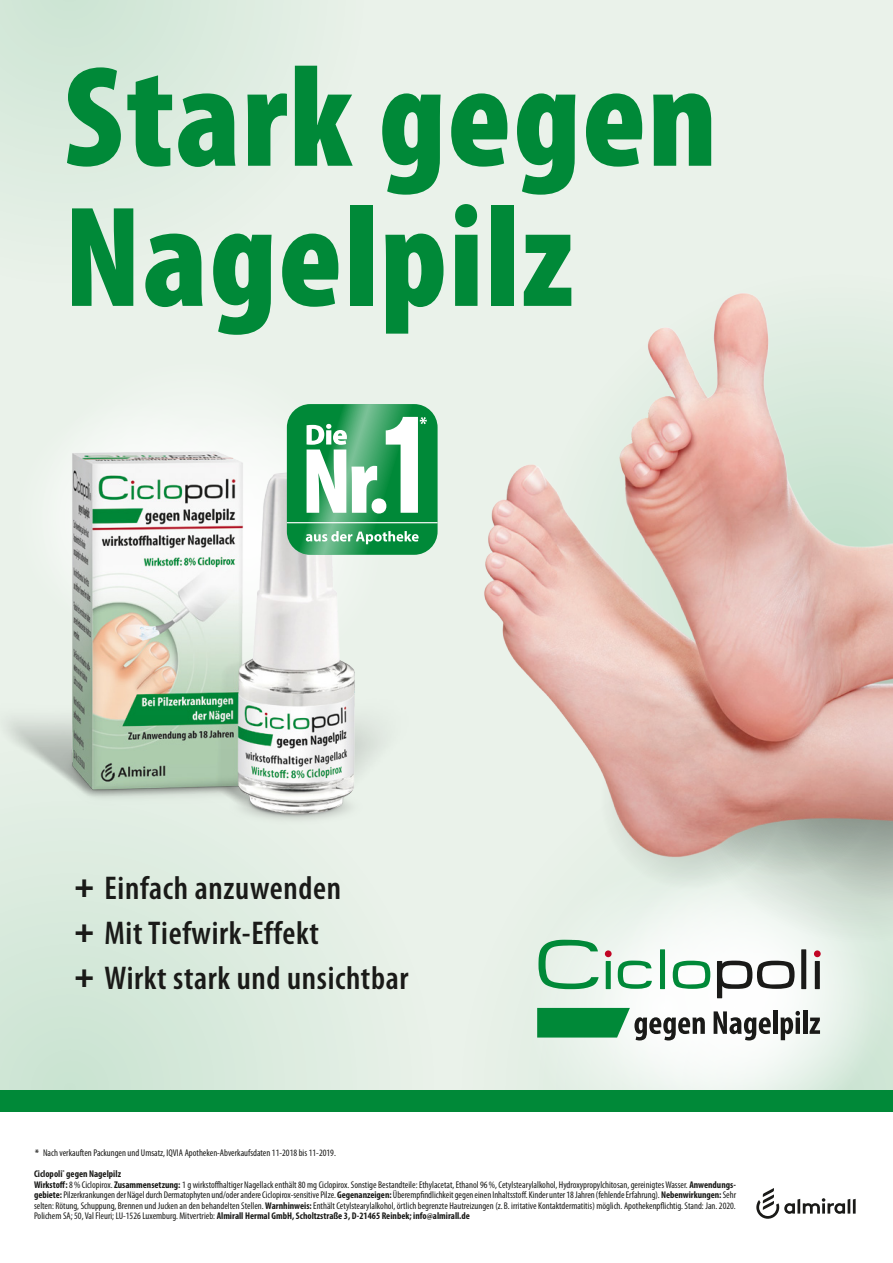
<style>
.page{position:relative;width:893px;height:1263px;background:#fff}
.page>*{position:absolute;margin:0;border:0;box-sizing:border-box;transform-origin:0 0}
.t1{font:900 condensed 144.6px/140.1px "Myriad Pro";letter-spacing:.01em;color:#008938}
.t2{font:600 condensed 33px/45px "Myriad Pro";letter-spacing:.02em;color:#1a1a18}
.t3{font:condensed 9.75px/10.5px "Myriad Pro";color:#1a1a18}
.s1{font-weight:900;font-stretch:normal}
.s2{font-weight:700}
</style>
<div class="page">
<div style="left:0;top:0;width:893px;height:1094px;background:#eaf2ea"></div>
<svg style="left:0;top:850px;width:470px;height:241px;fill:#ddece0"></svg>
<svg style="left:0;top:0;width:273px;height:193px;fill:#dbebde"></svg>
<svg style="left:604px;top:927px;width:289px;height:164px"></svg>
<svg style="left:675px;top:875px;width:218px;height:76px"></svg>
<div style="left:595px;top:703px;width:191px;height:191px;background:#e2ede4;border-radius:50%"></div>
<svg style="left:786px;top:875px;width:107px;height:31px;background:#ccd9ce"></svg>
<svg style="left:756px;top:1188px;width:100px;height:31px"></svg>
<img style="left:45px;top:422px;width:351px;height:428px">
<img style="left:461px;top:293px;width:432px;height:582px">
<div style="left:0;top:1091px;width:893px;height:21px;background:#008938"></div>
<div style="left:287px;top:404px;width:151px;height:151px;background:#008938;border-radius:23px"></div>
<hr style="left:287px;top:522px;width:151px;height:1px;background:#fff">
<svg style="left:295px;top:404px;width:132px;height:151px"></svg>
<div style="left:660px;top:949px;width:5px;height:40px;background:#008938"></div>
<svg style="left:673px;top:961px;width:37px;height:28px"></svg>
<div style="left:606px;top:961px;width:5px;height:28px;background:#008938"></div>
<div style="left:605px;top:950px;width:7px;height:7px;background:#c10525;border-radius:50%"></div>
<div style="left:815px;top:961px;width:5px;height:28px;background:#1a1a18"></div>
<div style="left:814px;top:950px;width:7px;height:7px;background:#c10525;border-radius:50%"></div>
<div style="left:801px;top:949px;width:5px;height:40px;background:#1a1a18"></div>
<svg style="left:717px;top:961px;width:77px;height:37px;background:#adadac"></svg>
<svg style="left:618px;top:960px;width:34px;height:29px"></svg>
<svg style="left:538px;top:940px;width:61px;height:49px"></svg>
<svg style="left:714px;top:1011px;width:57px;height:29px;background:#9f9f9e"></svg>
<div style="left:773px;top:1011px;width:5px;height:23px;background:#1a1a18"></div>
<svg style="left:781px;top:1011px;width:19px;height:29px"></svg>
<hr style="left:803px;top:1011px;width:4px;height:23px;background:#1a1a18">
<svg style="left:810px;top:1017px;width:10px;height:17px"></svg>
<svg style="left:537px;top:1008px;width:168px;height:32px;background:#61a37b"></svg>
<h1 class="t1" style="left:64px;top:49px;width:655px">Stark gegen<br>Nagelpilz</h1>
<h2 class="t2" style="left:75px;top:866px;width:335px"><span class="s1">+</span> Einfach anzuwenden<br><span class="s1">+</span> Mit Tiefwirk-Effekt<br><span class="s1">+</span> Wirkt stark und unsichtbar</h2>
<p class="t3" style="left:34px;top:1143px;width:303px;line-height:21px"><span class="s2">*</span> Nach verkauften Packungen und Umsatz, IQVIA Apotheken-Abverkaufsdaten 11-2018 bis 11-2019.<br><span class="s2">Ciclopoli</span><sup>®</sup> <span class="s2">gegen Nagelpilz</span></p>
<p class="t3" style="left:34px;top:1179px;width:704px;text-align:justify"><span class="s2">Wirkstoff:</span> 8% Ciclopirox. <span class="s2">Zusammensetzung:</span> 1g wirkstoffhaltiger Nagellack enthält 80mg Ciclopirox. Sonstige Bestandteile: Ethylacetat, Ethanol 96%, Cetylstearylalkohol, Hydroxypropylchitosan, gereinigtes Wasser. <span class="s2">Anwendungs&shy;gebiete:</span> Pilzerkrankungen der Nägel durch Dermatophyten und/oder andere Ciclopirox-sensitive Pilze. <span class="s2">Gegenanzeigen:</span> Überempfindlichkeit gegen einen Inhaltsstoff. Kinder unter 18 Jahren (fehlende Erfahrung). <span class="s2">Nebenwirkungen:</span> Sehr selten: Rötung, Schuppung, Brennen und Jucken an den behandelten Stellen. <span class="s2">Warnhinweis:</span> Enthält Cetylstearylalkohol, örtlich begrenzte Hautreizungen (z. B. irritative Kontaktdermatitis) möglich. Apothekenpflichtig. Stand: Jan. 2020.<br>Polichem SA; 50, Val Fleuri; LU-1526 Luxemburg. Mitvertrieb: <span class="s2">Almirall Hermal GmbH, Scholtzstraße 3, D-21465 Reinbek; info@almirall.de</span></p>
</div>
